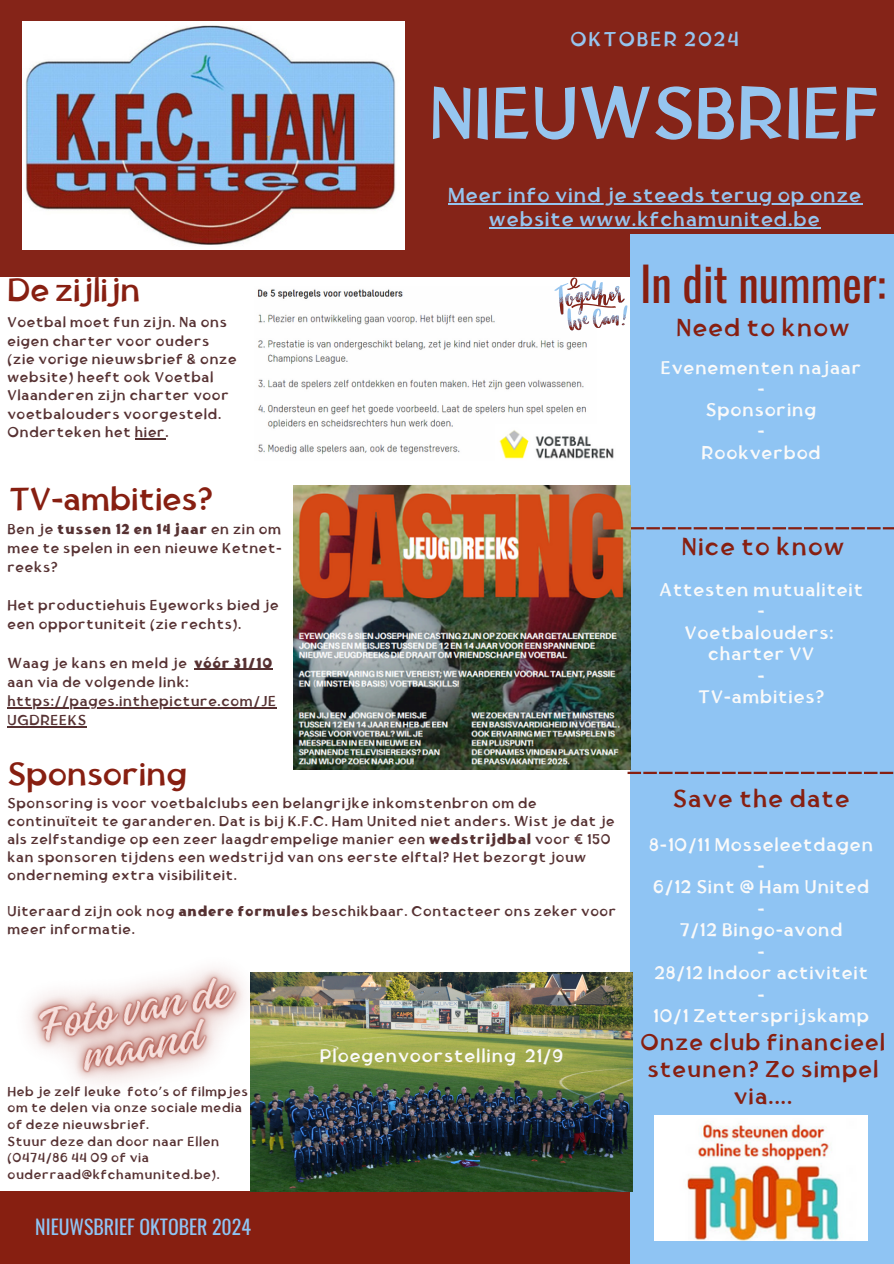
<style>
.page{position:relative;width:894px;height:1264px;background:#fff}
.page>*{position:absolute;margin:0;border:0;box-sizing:border-box;transform-origin:0 0}
.t1{font:71.4px "Tufuli Arabic";color:#96c5ef}
.t2{font:46.35px "Oswald";color:#871f11}
.t3{font:31.65px "Tufuli Arabic";color:#871f11}
.t4{font:24px "Tufuli Arabic";letter-spacing:.05em;color:#871f11}
.t5{font:22.5px/27px "Tufuli Arabic";letter-spacing:.05em;color:#871f11;text-align:center}
.t6{font:19.8px/23.7px "Tufuli Arabic";letter-spacing:.05em;color:#96c5ef;text-align:center}
.t7{font:19.8px "Oswald";color:#8fc4f3}
.t8{font:19.8px "Tufuli Arabic";letter-spacing:.1em;color:#96c5ef}
.t9{font:18px/21.5px "Tufuli Arabic";letter-spacing:.05em;color:#fafafa;text-align:center}
.t10{font:14.1px/18.3px "Tufuli Arabic";letter-spacing:.05em;color:#563132}
.t11{font:13.95px/18px "Tufuli Arabic";letter-spacing:.05em;color:#563132}
.t12{font:12.9px/16.6px "Tufuli Arabic";letter-spacing:.05em;color:#563132}
.s1{font-weight:700}
</style>
<div class="page">
<div style="left:0;top:0;width:893px;height:277px;background:#852418"></div>
<img style="left:23px;top:22px;width:381px;height:227px">
<div style="left:0;top:1191px;width:893px;height:72px;background:#871f11"></div>
<div style="left:630px;top:234px;width:263px;height:1029px;background:#8fc4f3"></div>
<img style="left:654px;top:1115px;width:213px;height:125px">
<svg style="left:630px;top:527px;width:264px;height:2px"></svg>
<hr style="left:627px;top:771px;width:14px;height:3px;background:#871f11">
<svg style="left:643px;top:771px;width:29px;height:3px"></svg>
<hr style="left:674px;top:771px;width:14px;height:3px;background:#871f11">
<hr style="left:690px;top:771px;width:14px;height:3px;background:#871f11">
<svg style="left:706px;top:771px;width:29px;height:3px"></svg>
<hr style="left:737px;top:771px;width:14px;height:3px;background:#871f11">
<hr style="left:753px;top:771px;width:14px;height:3px;background:#871f11">
<svg style="left:769px;top:771px;width:29px;height:3px"></svg>
<hr style="left:800px;top:771px;width:14px;height:3px;background:#871f11">
<hr style="left:816px;top:771px;width:14px;height:3px;background:#871f11">
<svg style="left:832px;top:771px;width:29px;height:3px"></svg>
<hr style="left:863px;top:771px;width:14px;height:3px;background:#871f11">
<hr style="left:879px;top:771px;width:14px;height:3px;background:#871f11">
<img style="left:250px;top:972px;width:382px;height:219px">
<img style="left:257px;top:289px;width:330px;height:166px">
<img style="left:495px;top:424px;width:119px;height:35px">
<svg style="left:554px;top:277px;width:73px;height:53px"></svg>
<img style="left:294px;top:485px;width:336px;height:284px">
<hr style="left:135px;top:438px;width:30px;height:1px;background:#563132">
<img style="left:28px;top:969px;width:292px;height:198px">
<hr style="left:448px;top:203px;width:413px;height:1px;background:#96c5ef">
<hr style="left:489px;top:227px;width:85px;height:1px;background:#96c5ef">
<hr style="left:574px;top:227px;width:246px;height:1px;background:#96c5ef">
<hr style="left:194px;top:668px;width:79px;height:1px;background:#563132">
<hr style="left:7px;top:707px;width:269px;height:1px;background:#563132">
<hr style="left:7px;top:726px;width:80px;height:1px;background:#563132">
<h3 class="t8" style="left:570px;top:31px;width:170px">OKTOBER 2024</h3>
<p class="t1" style="left:429px;top:85px;width:451px">NIEUWSBRIEF</p>
<p class="t3" style="left:7px;top:277px;width:134px">De zijlijn</p>
<h4 class="t10" style="left:7px;top:315px;width:230px">Voetbal moet fun zijn. Na ons eigen charter voor ouders (zie vorige nieuwsbrief &amp; onze website) heeft ook Voetbal<br>Vlaanderen zijn charter voor voetbalouders voorgesteld.<br>Onderteken het hier.</h4>
<p class="t3" style="left:9px;top:486px;width:205px">TV-ambities?</p>
<p class="t10" style="left:7px;top:520px;width:276px;line-height:19.2px;text-align:justify">Ben je <span class="s1">tussen 12 en 14 jaar</span> en zin om mee te spelen in een nieuwe Ketnet&shy;reeks?</p>
<p class="t10" style="left:7px;top:597px;width:272px;line-height:19.2px">Het productiehuis Eyeworks bied je een opportuniteit (zie rechts).</p>
<h6 class="t10" style="left:7px;top:654px;width:266px;line-height:19.2px">Waag je kans en meld je <span class="s1">vóór 31/10 </span>aan via de volgende link:</h6>
<p class="t10" style="left:7px;top:692px;width:270px;line-height:19.2px">https://pages.inthepicture.com/JE<br>UGDREEKS</p>
<p class="t6" style="left:448px;top:185px;width:414px">Meer info vind je steeds terug op onze website www.kfchamunited.be</p>
<h3 class="t2" style="left:639px;top:248px;width:247px">In dit nummer:</h3>
<p class="t4" style="left:676px;top:317px;width:174px">Need to know</p>
<h6 class="t9" style="left:660px;top:359px;width:202px">Evenementen najaar -<br>Sponsoring<br>-<br>Rookverbod</h6>
<h4 class="t4" style="left:681px;top:537px;width:164px">Nice to know</h4>
<h4 class="t9" style="left:659px;top:580px;width:205px">Attesten mutualiteit -<br>Voetbalouders: charter VV<br>-<br>TV-ambities?</h4>
<h6 class="t3" style="left:7px;top:760px;width:181px">Sponsoring</h6>
<h4 class="t11" style="left:7px;top:795px;width:608px">Sponsoring is voor voetbalclubs een belangrijke inkomstenbron om de continuïteit te garanderen. Dat is bij K.F.C. Ham United niet anders. Wist je dat je als zelfstandige op een zeer laagdrempelige manier een <span class="s1">wedstrijdbal</span> voor € 150 kan sponsoren tijdens een wedstrijd van ons eerste elftal? Het bezorgt jouw onderneming extra visibiliteit.</h4>
<h6 class="t11" style="left:7px;top:903px;width:610px">Uiteraard zijn ook nog <span class="s1">andere formules</span> beschikbaar. Contacteer ons zeker voor meer informatie.</h6>
<p class="t12" style="left:7px;top:1084px;width:242px">Heb je zelf leuke foto’s of filmpjes om te delen via onze sociale media of deze nieuwsbrief.</p>
<p class="t12" style="left:7px;top:1133px;width:214px">Stuur deze dan door naar Ellen (0474/86 44 09 of via ouderraad@kfchamunited.be).</p>
<p class="t7" style="left:35px;top:1211px;width:217px">NIEUWSBRIEF OKTOBER 2024</p>
<h3 class="t9" style="left:320px;top:1046px;width:245px">Ploegenvoorstelling 21/9</h3>
<p class="t4" style="left:672px;top:788px;width:178px">Save the date</p>
<p class="t9" style="left:649px;top:835px;width:225px">8-10/11 Mosseleetdagen -<br>6/12 Sint @ Ham United -<br>7/12 Bingo-avond<br>-<br>28/12 Indoor activiteit -<br>10/1 Zettersprijskamp</p>
<p class="t5" style="left:640px;top:1030px;width:246px">Onze club financieel steunen? Zo simpel via....</p>
</div>
